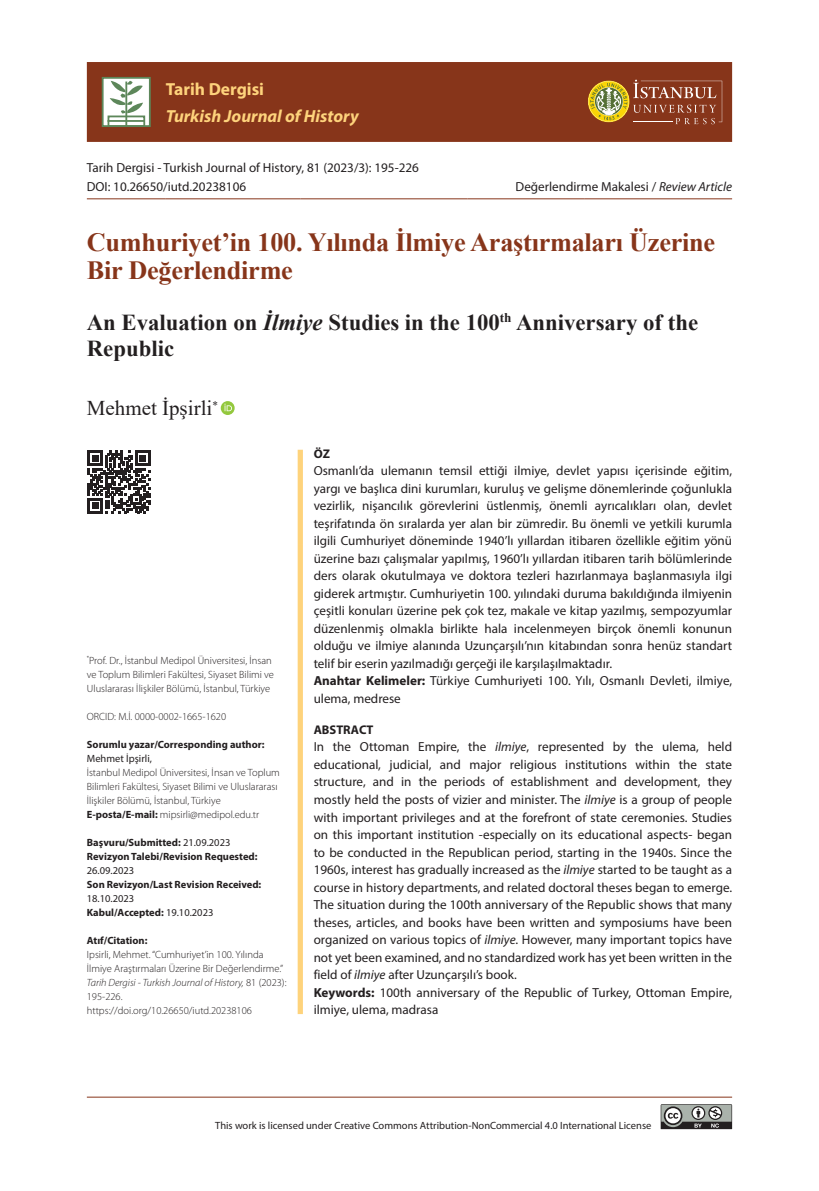
<style>
.page{position:relative;width:819px;height:1191px;background:#fff}
.page>*{position:absolute;margin:0;border:0;box-sizing:border-box;transform-origin:0 0}
.t1{font:700 26.25px/28px "Times New Roman";letter-spacing:-.01em;color:#87351a}
.t2{font:700 22.75px/26.2px "Times New Roman";color:#231f20}
.t3{font:21px "Times New Roman";color:#231f20}
.t4{font:italic 700 17.5px "Myriad Pro";color:#fed37c}
.t5{font:700 17.5px "Myriad Pro";color:#fed37c}
.t6{font:13.12px/17.5px "Myriad Pro";color:#231f20}
.t7{font:700 12.6px "Myriad Pro";color:#231f20}
.t8{font:300 10.5px/14px "Myriad Pro";color:#231f20}
.t9{font:10.5px/14px "Myriad Pro";color:#231f20}
.t10{font:700 10.5px/14px "Myriad Pro";color:#231f20}
.s1{font-style:italic}
.s2{font-weight:700}
.s3{font-weight:400}
</style>
<div class="page">
<div style="left:87px;top:62px;width:645px;height:80px;background:#87351a"></div>
<div style="left:297px;top:450px;width:6px;height:94px;background:#fed37c"></div>
<div style="left:297px;top:544px;width:6px;height:470px;background:#fed37c"></div>
<hr style="left:87px;top:198px;width:79px;height:1px;background:#87351a">
<hr style="left:166px;top:198px;width:134px;height:1px;background:#87351a">
<hr style="left:300px;top:198px;width:167px;height:1px;background:#87351a">
<hr style="left:467px;top:198px;width:117px;height:1px;background:#87351a">
<hr style="left:584px;top:198px;width:148px;height:1px;background:#87351a">
<div style="left:102px;top:77px;width:49px;height:50px;background:#fff;border:2px solid #5d875a"></div>
<div style="left:107px;top:115px;width:38px;height:12px;border:2px solid #5d875a"></div>
<hr style="left:107px;top:120px;width:37px;height:2px;background:#5d875a">
<svg style="left:110px;top:81px;width:33px;height:33px"></svg>
<hr style="left:125px;top:81px;width:2px;height:46px;background:#5d875a">
<svg style="left:588px;top:80px;width:134px;height:44px;background:#9f663a"></svg>
<svg style="left:221px;top:401px;width:14px;height:14px"></svg>
<svg style="left:224px;top:403px;width:8px;height:8px"></svg>
<svg style="left:88px;top:451px;width:62px;height:62px"></svg>
<svg style="left:660px;top:1104px;width:72px;height:25px;background:#828381"></svg>
<hr style="left:87px;top:1096px;width:645px;height:1px;background:#87351a">
<h3 class="t5" style="left:166px;top:78px;width:100px">Tarih Dergisi</h3>
<h3 class="t4" style="left:166px;top:104px;width:194px">Turkish Journal of History</h3>
<p class="t6" style="left:87px;top:157px;width:333px;line-height:19.8px">Tarih Dergisi - Turkish Journal of History, 81 (2023/3): 195-226<br>DOI: 10.26650/iutd.20238106</p>
<p class="t6" style="left:515px;top:178px;width:218px">Değerlendirme Makalesi / <span class="s1">Review Article</span></p>
<h1 class="t1" style="left:87px;top:228px;width:629px">Cumhuriyet’in 100. Yılında İlmiye Araştırmaları Üzerine<br>Bir Değerlendirme</h1>
<h2 class="t2" style="left:87px;top:308px;width:612px">An Evaluation on <span class="s1">İlmiye</span> Studies in the 100<sup>th</sup> Anniversary of the<br>Republic</h2>
<h3 class="t3" style="left:87px;top:393px;width:133px">Mehmet İpşirli<sup>*</sup></h3>
<p class="t8" style="left:87px;top:653px;width:189px"><sup>*</sup>Prof. Dr., İstanbul Medipol Üniversitesi, İnsan ve Toplum Bilimleri Fakültesi, Siyaset Bilimi ve<br>Uluslararası İlişkiler Bölümü, İstanbul, Türkiye</p>
<p class="t8" style="left:87px;top:709px;width:141px">ORCID: M.İ. 0000-0002-1665-1620</p>
<p class="t10" style="left:87px;top:737px;width:179px">Sorumlu yazar/Corresponding author:</p>
<p class="t9" style="left:87px;top:751px;width:67px">Mehmet İpşirli,</p>
<p class="t8" style="left:87px;top:765px;width:194px">İstanbul Medipol Üniversitesi, İnsan ve Toplum Bilimleri Fakültesi, Siyaset Bilimi ve Uluslararası İlişkiler Bölümü, İstanbul, Türkiye <span class="s2">E-posta/E-mail:</span> mipsirli@medipol.edu.tr</p>
<p class="t10" style="left:87px;top:835px;width:172px">Başvuru/Submitted: <span class="s3">21.09.2023<br></span>Revizyon Talebi/Revision Requested:</p>
<p class="t9" style="left:87px;top:863px;width:49px">26.09.2023</p>
<p class="t10" style="left:87px;top:877px;width:176px">Son Revizyon/Last Revision Received:</p>
<p class="t9" style="left:87px;top:891px;width:128px">18.10.2023<br><span class="s2">Kabul/Accepted:</span> 19.10.2023</p>
<p class="t10" style="left:87px;top:933px;width:62px">Atıf/Citation:</p>
<p class="t8" style="left:87px;top:947px;width:201px">Ipsirli, Mehmet. “Cumhuriyet’in 100. Yılında İlmiye Araştırmaları Üzerine Bir Değerlendirme.” <span class="s1">Tarih Dergisi - Turkish Journal of History,</span> 81 (2023):<br>195-226. https://doi.org/10.26650/iutd.20238106</p>
<p class="t7" style="left:314px;top:445px;width:18px">ÖZ</p>
<p class="t6" style="left:314px;top:462px;width:420px">Osmanlı’da ulemanın temsil ettiği ilmiye, devlet yapısı içerisinde eğitim, yargı ve başlıca dini kurumları, kuruluş ve gelişme dönemlerinde çoğunlukla vezirlik, nişancılık görevlerini üstlenmiş, önemli ayrıcalıkları olan, devlet teşrifatında ön sıralarda yer alan bir zümredir. Bu önemli ve yetkili kurumla ilgili Cumhuriyet döneminde 1940’lı yıllardan itibaren özellikle eğitim yönü üzerine bazı çalışmalar yapılmış, 1960’lı yıllardan itibaren tarih bölümlerinde ders olarak okutulmaya ve doktora tezleri hazırlanmaya başlanmasıyla ilgi giderek artmıştır. Cumhuriyetin 100. yılındaki duruma bakıldığında ilmiyenin çeşitli konuları üzerine pek çok tez, makale ve kitap yazılmış, sempozyumlar düzenlenmiş olmakla birlikte hala incelenmeyen birçok önemli konunun olduğu ve ilmiye alanında Uzunçarşılı’nın kitabından sonra henüz standart telif bir eserin yazılmadığı gerçeği ile karşılaşılmaktadır.<br><span class="s2">Anahtar Kelimeler:</span> Türkiye Cumhuriyeti 100. Yılı, Osmanlı Devleti, ilmiye, ulema, medrese</p>
<p class="t7" style="left:314px;top:721px;width:61px">ABSTRACT</p>
<p class="t6" style="left:314px;top:738px;width:420px">In the Ottoman Empire, the <span class="s1">ilmiye</span>, represented by the ulema, held educational, judicial, and major religious institutions within the state structure, and in the periods of establishment and development, they mostly held the posts of vizier and minister. The <span class="s1">ilmiye</span> is a group of people with important privileges and at the forefront of state ceremonies. Studies on this important institution -especially on its educational aspects- began to be conducted in the Republican period, starting in the 1940s. Since the 1960s, interest has gradually increased as the <span class="s1">ilmiye</span> started to be taught as a course in history departments, and related doctoral theses began to emerge.<br>The situation during the 100th anniversary of the Republic shows that many theses, articles, and books have been written and symposiums have been organized on various topics of <span class="s1">ilmiye</span>. However, many important topics have not yet been examined, and no standardized work has yet been written in the field of <span class="s1">ilmiye</span> after Uzunçarşılı’s book.<br><span class="s2">Keywords:</span> 100th anniversary of the Republic of Turkey, Ottoman Empire, ilmiye, ulema, madrasa</p>
<p class="t9" style="left:215px;top:1118px;width:438px">This work is licensed under Creative Commons Attribution-NonCommercial 4.0 International License</p>
</div>
